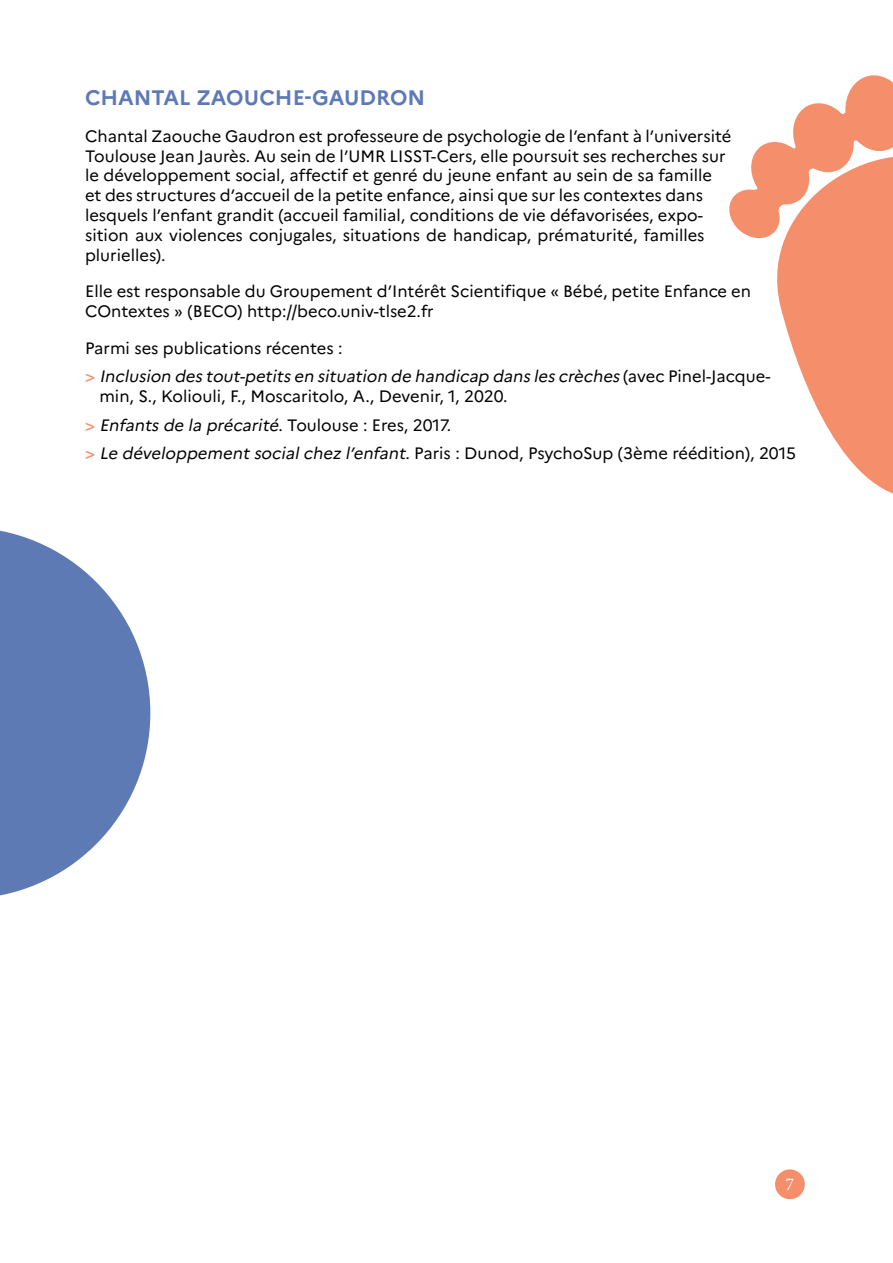
<style>
.page{position:relative;width:893px;height:1263px;background:#fff}
.page>*{position:absolute;margin:0;border:0;box-sizing:border-box;transform-origin:0 0}
.t1{font:700 21px "Marianne";color:#5e7ab5}
.t2{font:18px "Minion Pro";color:#fff}
.t3{font:16.5px/19.8px "Marianne";color:#000}
.t4{font:italic 16.5px/28.3px "Marianne";letter-spacing:-.215em;color:#000}
.s1{font-style:normal}
.s2{font-weight:500;font-style:normal;color:#f48e6b}
.s3{font-weight:500;color:#f48e6b}
.s4{font-style:italic}
</style>
<div class="page">
<div style="left:775px;top:1169px;width:30px;height:30px;background:#f48e6b;border-radius:50%"></div>
<svg style="left:729px;top:75px;width:164px;height:419px"></svg>
<svg style="left:0;top:530px;width:150px;height:366px;fill:#5e7ab5"></svg>
<p class="t1" style="left:85px;top:85px;width:143px">CHANTAL ZAOU</p>
<p class="t1" style="left:259px;top:85px;width:133px">CHE-GAU DRON</p>
<p class="t3" style="left:85px;top:126px;width:648px">Chantal Zaouche Gaudron est professeure de psychologie de l’enfant à l’université<br>Toulouse Jean Jaurès. Au sein de l’U MR LISST</p>
<p class="t3" style="left:85px;top:146px;width:642px;text-indent:346px">-Cers, elle poursuit ses recherches sur le développement social, affectif et genré du jeune enfant au sein de sa famille et des structures d’accueil de la petite enfance, ainsi que sur les contextes dans lesquels l’enfant grandit (accueil familial, conditions de vie défavorisées, expo&shy;sition aux violences conjugales, situations de handicap, prématurité, familles plurielles).</p>
<p class="t3" style="left:85px;top:282px;width:667px">E lle est responsable du Groupement d’I ntérêt Scientifique « Bébé, petite E nfance en<br>COntextes » (BECO) http://beco.univ-tlse2.fr</p>
<p class="t4" style="left:85px;top:334px;width:687px"><span class="s1">Parmi ses publications récentes :<br></span><span class="s2">&gt;</span> I nclusion des tout-petits en situation de handicap dans les crèches <span class="s1">( a ve c P i n e l -J a cq u e -</span></p>
<p class="t3" style="left:85px;top:382px;width:712px;line-height:28.3px;text-indent:14px">min, S., Koliouli, F., Moscaritolo, A., Devenir, 1, 2020.<br><span class="s3">&gt;</span> <span class="s4">Enfants de la précarité</span>. To u l o u s e : E re s, 2 017.<br><span class="s3">&gt;</span> <span class="s4">Le développement socialchez l’enfant</span>. Paris : Dunod, PsychoSup (3ème réédition), 2015</p>
<p class="t2" style="left:786px;top:1172px;width:10px">7</p>
</div>
